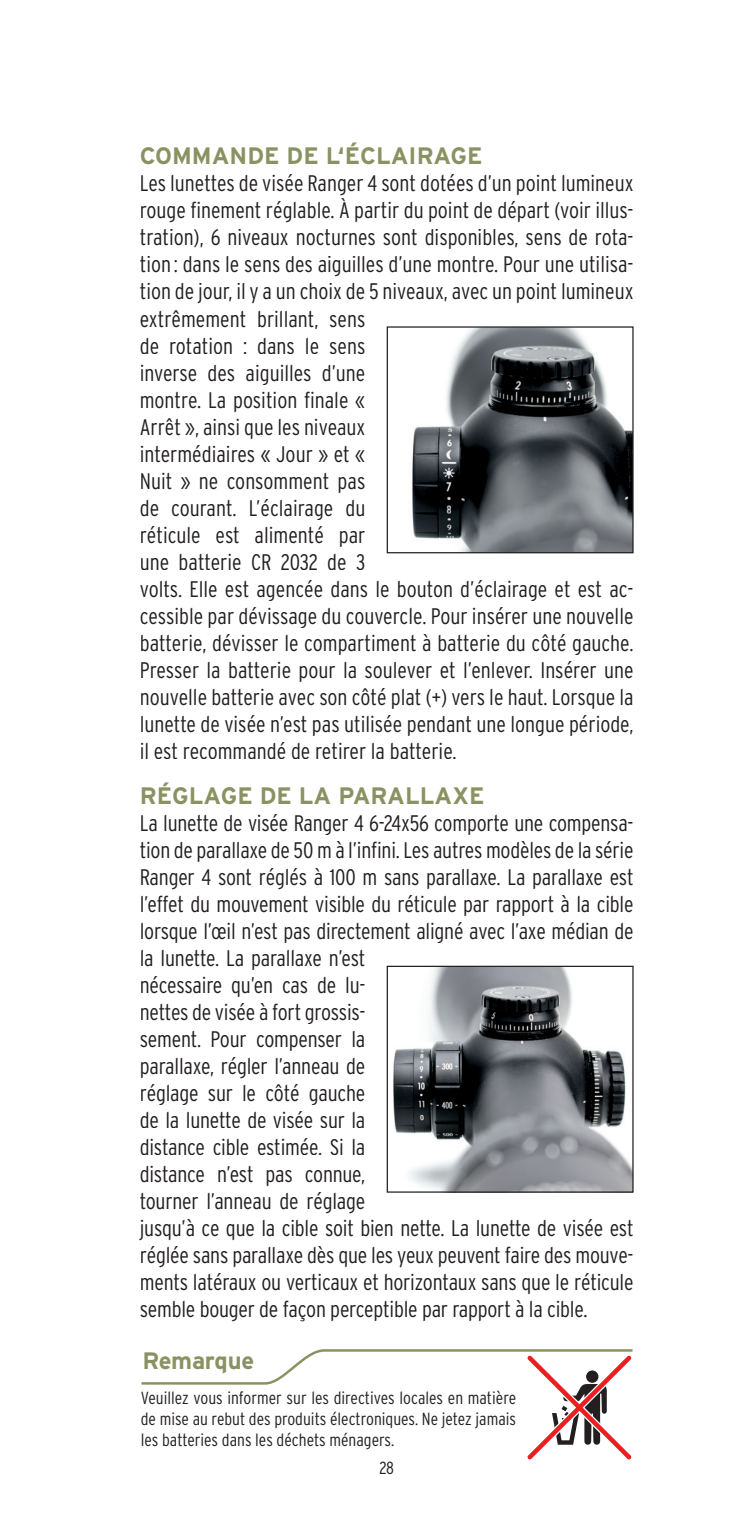
<style>
.page{position:relative;width:745px;height:1531px;background:#fff}
.page>*{position:absolute;margin:0;border:0;box-sizing:border-box;transform-origin:0 0}
.t1{font:700 23.75px "Interstate";color:#899362}
.t2{font:300 condensed 22.5px/27px "Interstate";letter-spacing:-.01em;color:#231f20}
.t3{font:300 condensed 17.5px/21px "Interstate";color:#231f20;text-align:justify}
</style>
<div class="page">
<img style="left:412px;top:328px;width:219px;height:223px">
<div style="left:386px;top:326px;width:247px;height:227px;border:1px solid #231f20"></div>
<img style="left:393px;top:968px;width:238px;height:222px">
<div style="left:386px;top:966px;width:247px;height:226px;border:1px solid #231f20"></div>
<svg style="left:141px;top:1349px;width:492px;height:111px"></svg>
<p class="t1" style="left:140px;top:143px;width:344px">COMMANDE DE L‘ÉCLAIRAGE</p>
<p class="t2" style="left:140px;top:170px;width:495px">Les lunettes de visée Ranger 4 sont dotées d’un point lumineux rouge finement réglable. À partir du point de départ (voir illus&shy;tration), 6 niveaux nocturnes sont disponibles, sens de rota&shy;tion : dans le sens des aiguilles d’une montre. Pour une utilisa&shy;tion de jour, il y a un choix de 5 niveaux, avec un point lumineux extrêmement brillant, sens<br>de rotation : dans le sens<br>inverse des aiguilles d’une<br>montre. La position finale «<br>Arrêt », ainsi que les niveaux<br>intermédiaires « Jour » et «<br>Nuit » ne consomment pas<br>de courant. L’éclairage du<br>réticule est alimenté par<br>une batterie CR 2032 de 3<br>volts. Elle est agencée dans le bouton d’éclairage et est ac&shy;cessible par dévissage du couvercle. Pour insérer une nouvelle batterie, dévisser le compartiment à batterie du côté gauche.<br>Presser la batterie pour la soulever et l’enlever. Insérer une nouvelle batterie avec son côté plat (+) vers le haut. Lorsque la lunette de visée n’est pas utilisée pendant une longue période, il est recommandé de retirer la batterie.</p>
<p class="t1" style="left:140px;top:782px;width:346px">RÉGLAGE DE LA PARALLAXE</p>
<p class="t2" style="left:140px;top:809px;width:495px">La lunette de visée Ranger 4 6-24x56 comporte une compensa&shy;tion de parallaxe de 50 m à l’infini. Les autres modèles de la série Ranger 4 sont réglés à 100 m sans parallaxe. La parallaxe est l’effet du mouvement visible du réticule par rapport à la cible lorsque l’œil n’est pas directement aligné avec l’axe médian de la lunette. La parallaxe n’est<br>nécessaire qu’en cas de lu-<br>nettes de visée à fort grossis-<br>sement. Pour compenser la<br>parallaxe, régler l’anneau de<br>réglage sur le côté gauche<br>de la lunette de visée sur la<br>distance cible estimée. Si la<br>distance n’est pas connue,<br>tourner l’anneau de réglage<br>jusqu’à ce que la cible soit bien nette. La lunette de visée est réglée sans parallaxe dès que les yeux peuvent faire des mouve&shy;ments latéraux ou verticaux et horizontaux sans que le réticule semble bouger de façon perceptible par rapport à la cible.</p>
<p class="t1" style="left:142px;top:1347px;width:113px">Remarque</p>
<p class="t3" style="left:141px;top:1387px;width:376px">Veuillez vous informer sur les directives locales en matière de mise au rebut des produits électroniques. Ne jetez jamais les batteries dans les déchets ménagers.</p>
<p class="t3" style="left:379px;top:1457px;width:16px">28</p>
</div>
